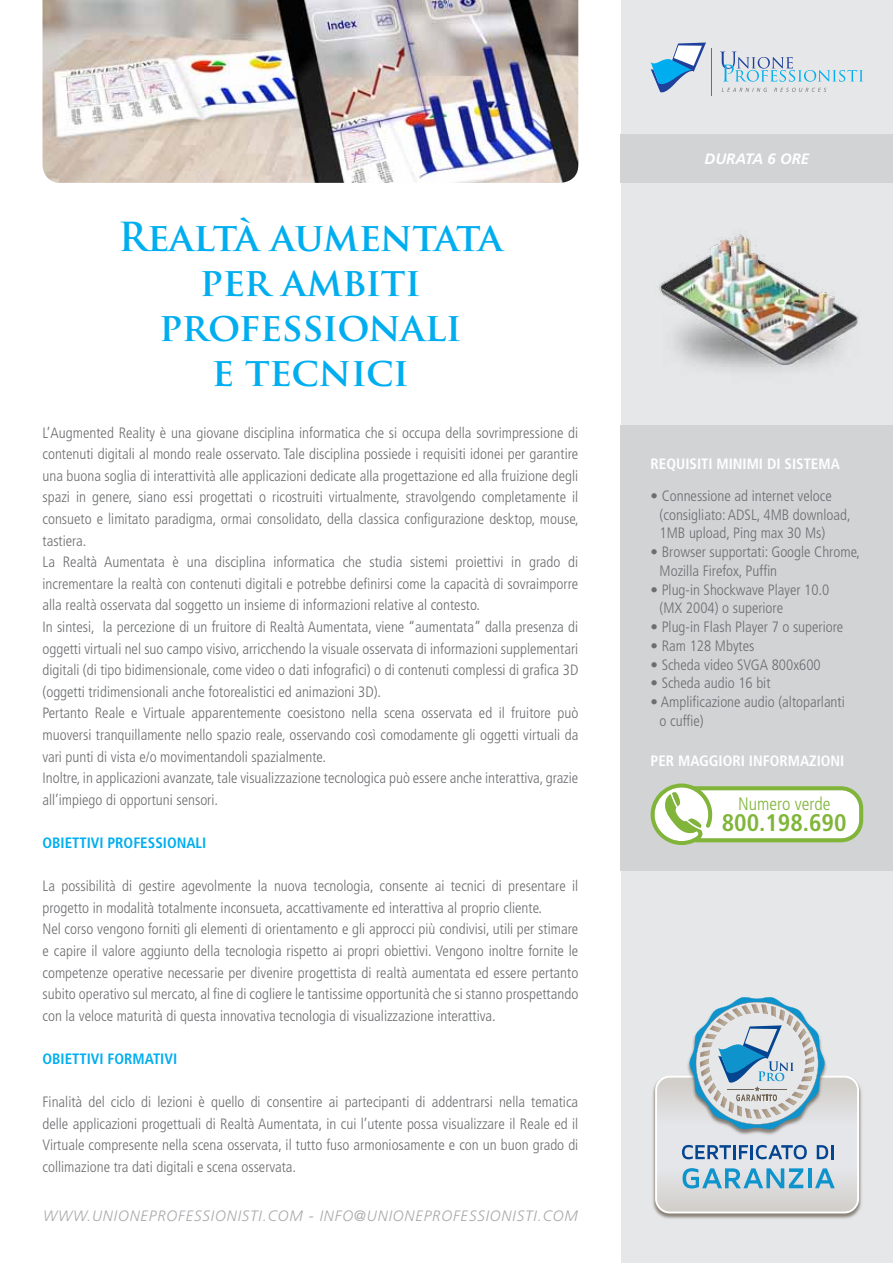
<style>
.page{position:relative;width:893px;height:1263px;background:#fff}
.page>*{position:absolute;margin:0;border:0;box-sizing:border-box;transform-origin:0 0}
.t1{font:700 39px/45px "Trajan Pro";letter-spacing:-.01em;color:#00aeef;text-align:center}
.t2{font:700 condensed 24px "Frutiger";color:#80b539}
.t3{font:300 condensed 18px "Frutiger";color:#80b539}
.t4{font:300 condensed 15px/21.6px "Frutiger";color:#6d6e71}
.t5{font:italic 300 15px "Frutiger";letter-spacing:.06em;color:#aaa8ac}
.t6{font:700 condensed 15px "Frutiger";color:#fff}
.t7{font:700 condensed 15px "Frutiger";color:#00aeef}
.t8{font:italic 700 15px "Frutiger";color:#fff}
</style>
<div class="page">
<div style="left:621px;top:0;width:272px;height:1263px;background:#e6e7e8"></div>
<div style="left:621px;top:425px;width:272px;height:446px;background:#d1d3d4"></div>
<svg style="left:651px;top:43px;width:55px;height:49px"></svg>
<hr style="left:712px;top:48px;width:1px;height:47px;background:#6c6f76">
<svg style="left:721px;top:52px;width:142px;height:30px"></svg>
<svg style="left:722px;top:88px;width:45px;height:4px"></svg>
<svg style="left:774px;top:88px;width:52px;height:4px"></svg>
<img style="left:652px;top:1083px;width:210px;height:136px">
<svg style="left:656px;top:997px;width:202px;height:215px"></svg>
<svg style="left:651px;top:783px;width:212px;height:62px;background:#dfead1"></svg>
<img style="left:43px;top:0;width:535px;height:183px">
<img style="left:659px;top:234px;width:200px;height:136px">
<div style="left:621px;top:134px;width:272px;height:49px;background:#d1d3d4"></div>
<h1 class="t1" style="left:118px;top:215px;width:386px">Realtà aumentata per ambiti professionali<br>e tecnici</h1>
<p class="t4" style="left:43px;top:422px;width:538px">L’Augmented Reality è una giovane disciplina informatica che si occupa della sovrimpressione di contenuti digitali al mondo reale osservato. Tale disciplina possiede i requisiti idonei per garantire una buona soglia di interattività alle applicazioni dedicate alla progettazione ed alla fruizione degli spazi in genere, siano essi progettati o ricostruiti virtualmente, stravolgendo completamente il consueto e limitato paradigma, ormai consolidato, della classica configurazione desktop, mouse, tastiera.<br>La Realtà Aumentata è una disciplina informatica che studia sistemi proiettivi in grado di incrementare la realtà con contenuti digitali e potrebbe definirsi come la capacità di sovraimporre alla realtà osservata dal soggetto un insieme di informazioni relative al contesto.<br>In sintesi, la percezione di un fruitore di Realtà Aumentata, viene “aumentata” dalla presenza di oggetti virtuali nel suo campo visivo, arricchendo la visuale osservata di informazioni supplementari digitali (di tipo bidimensionale, come video o dati infografici) o di contenuti complessi di grafica 3D (oggetti tridimensionali anche fotorealistici ed animazioni 3D).<br>Pertanto Reale e Virtuale apparentemente coesistono nella scena osservata ed il fruitore può muoversi tranquillamente nello spazio reale, osservando così comodamente gli oggetti virtuali da vari punti di vista e/o movimentandoli spazialmente.<br>Inoltre, in applicazioni avanzate, tale visualizzazione tecnologica può essere anche interattiva, grazie all’impiego di opportuni sensori.</p>
<p class="t7" style="left:43px;top:834px;width:25px">OBIETTI</p>
<p class="t7" style="left:91px;top:834px;width:42px">VI PROFESSIO</p>
<p class="t7" style="left:177px;top:834px;width:29px">NALI</p>
<p class="t4" style="left:43px;top:875px;width:537px">La possibilità di gestire agevolmente la nuova tecnologia, consente ai tecnici di presentare il progetto in modalità totalmente inconsueta, accattivamente ed interattiva al proprio cliente.<br>Nel corso vengono forniti gli elementi di orientamento e gli approcci più condivisi, utili per stimare e capire il valore aggiunto della tecnologia rispetto ai propri obiettivi. Vengono inoltre fornite le competenze operative necessarie per divenire progettista di realtà aumentata ed essere pertanto subito operativo sul mercato, al fine di cogliere le tantissime opportunità che si stanno prospettando con la veloce maturità di questa innovativa tecnologia di visualizzazione interattiva.</p>
<p class="t7" style="left:43px;top:1050px;width:25px">OBIETTI</p>
<p class="t7" style="left:91px;top:1050px;width:86px">VI FO RMATIVI</p>
<p class="t4" style="left:43px;top:1091px;width:537px;text-align:justify">Finalità del ciclo di lezioni è quello di consentire ai partecipanti di addentrarsi nella tematica delle applicazioni progettuali di Realtà Aumentata, in cui l’utente possa visualizzare il Reale ed il Virtuale compresente nella scena osservata, il tutto fuso armoniosamente e con un buon grado di collimazione tra dati digitali e scena osservata.</p>
<p class="t5" style="left:43px;top:1207px;width:536px">WWW.UNIONEPROFESSIONISTI.COM - INFO@UNIONEPROFESSIONISTI.COM</p>
<p class="t8" style="left:704px;top:150px;width:106px">DURATA 6 ORE</p>
<p class="t6" style="left:651px;top:455px;width:191px">REQUISITI MINIMI DI SISTEMA</p>
<p class="t4" style="left:660px;top:487px;width:193px;line-height:18.8px;text-indent:-9px">• Connessione ad internet veloce (consigliato: ADSL, 4MB download,<br>1MB upload, Ping max 30 Ms)</p>
<p class="t4" style="left:660px;top:543px;width:202px;line-height:18.8px;text-indent:-9px">• Browser supportati: Google Chrome,<br>Mozilla Firefox, Puffin</p>
<p class="t4" style="left:660px;top:580px;width:171px;line-height:18.8px;text-indent:-9px">• Plug-in Shockwave Player 10.0 (MX 2004) o superiore</p>
<p class="t4" style="left:651px;top:616px;width:194px">• Plug-in Flash Player 7 o superiore</p>
<p class="t4" style="left:651px;top:635px;width:105px">• Ram 128 Mbytes</p>
<p class="t4" style="left:651px;top:654px;width:172px">• Scheda video SVGA 800x600</p>
<p class="t4" style="left:651px;top:673px;width:121px">• Scheda audio 16 bit</p>
<p class="t4" style="left:660px;top:693px;width:187px;line-height:18.8px;text-indent:-9px">• Amplificazione audio (altoparlanti o cuffie)</p>
<p class="t6" style="left:651px;top:752px;width:195px">PER MAGGIORI INFORMAZIONI</p>
<p class="t3" style="left:738px;top:793px;width:94px">Numero verde</p>
<h2 class="t2" style="left:722px;top:808px;width:126px">800.198.690</h2>
</div>
